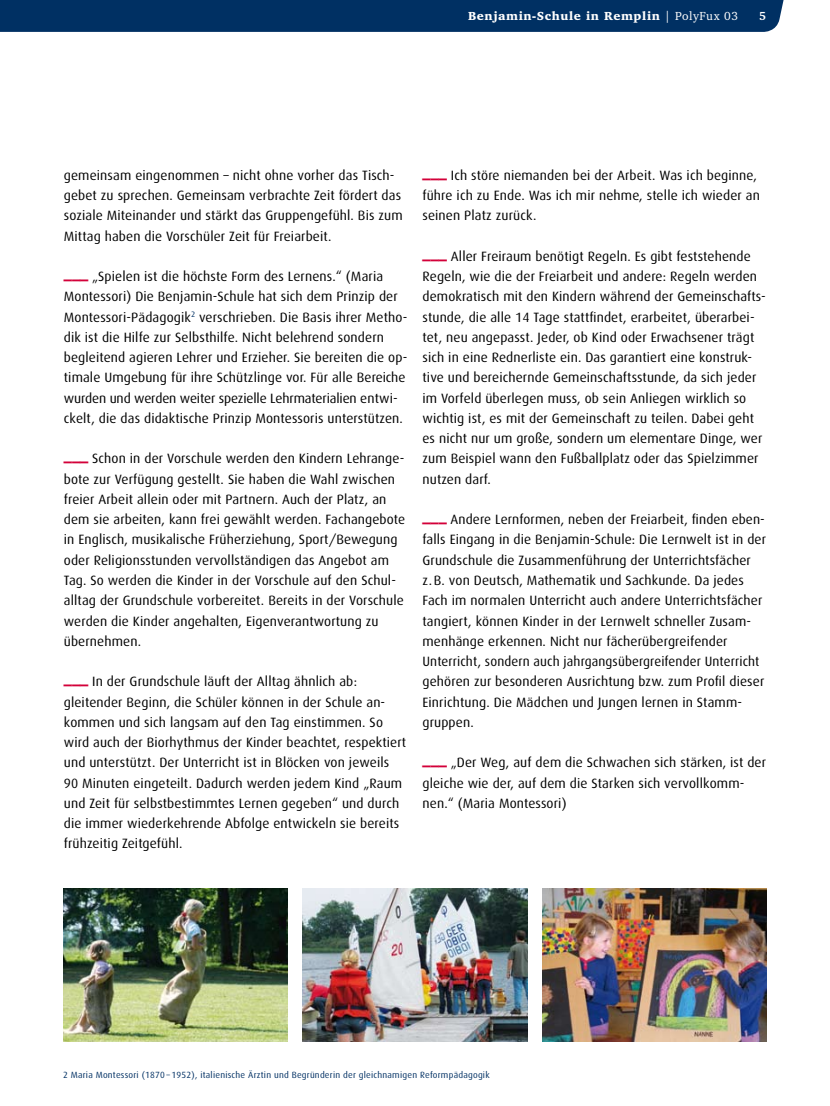
<style>
.page{position:relative;width:830px;height:1106px;background:#fff}
.page>*{position:absolute;margin:0;border:0;box-sizing:border-box;transform-origin:0 0}
.t1{font:13.5px/20.2px "Dax";letter-spacing:.01em;color:#000}
.t2{font:900 12px "Charter IT Cby BT";letter-spacing:.05em;color:#fff}
.t3{font:700 12px "Charter IT Cby BT";color:#fff}
.t4{font:9px "Dax";letter-spacing:.025em;color:#003063}
.s1{font-weight:400}
</style>
<div class="page">
<div style="left:0;top:0;width:784px;height:32px;background:#003063"></div>
<img style="left:542px;top:889px;width:223px;height:152px">
<img style="left:64px;top:889px;width:224px;height:152px">
<img style="left:303px;top:889px;width:223px;height:152px">
<p class="t2" style="left:468px;top:9px;width:271px">Benjamin-Schule in Remplin <span class="s1">| PolyFux 03</span></p>
<p class="t3" style="left:758px;top:9px;width:8px">5</p>
<p class="t1" style="left:64px;top:165px;width:340px">gemeinsam eingenommen – nicht ohne vorher das Tisch&shy;gebet zu sprechen. Gemeinsam verbrachte Zeit fördert das soziale Miteinander und stärkt das Gruppengefühl. Bis zum Mittag haben die Vorschüler Zeit für Freiarbeit.</p>
<p class="t1" style="left:64px;top:266px;width:345px"><sup>___</sup> „Spielen ist die höchste Form des Lernens.“ (Maria Montessori) Die Benjamin-Schule hat sich dem Prinzip der Montessori-Pädagogik<sup>2</sup> verschrieben. Die Basis ihrer Metho&shy;dik ist die Hilfe zur Selbsthilfe. Nicht belehrend sondern begleitend agieren Lehrer und Erzieher. Sie bereiten die op&shy;timale Umgebung für ihre Schützlinge vor. Für alle Bereiche wurden und werden weiter spezielle Lehrmaterialien entwi&shy;ckelt, die das didaktische Prinzip Montessoris unterstützen.</p>
<p class="t1" style="left:64px;top:449px;width:343px"><sup>___</sup> Schon in der Vorschule werden den Kindern Lehrange&shy;bote zur Verfügung gestellt. Sie haben die Wahl zwischen freier Arbeit allein oder mit Partnern. Auch der Platz, an dem sie arbeiten, kann frei gewählt werden. Fachangebote in Englisch, musikalische Früherziehung, Sport/Bewegung oder Religionsstunden vervollständigen das Angebot am Tag. So werden die Kinder in der Vorschule auf den Schul&shy;alltag der Grundschule vorbereitet. Bereits in der Vorschule werden die Kinder angehalten, Eigenverantwortung zu übernehmen.</p>
<p class="t1" style="left:64px;top:671px;width:344px"><sup>___</sup> In der Grundschule läuft der Alltag ähnlich ab: gleitender Beginn, die Schüler können in der Schule an&shy;kommen und sich langsam auf den Tag einstimmen. So wird auch der Biorhythmus der Kinder beachtet, respektiert und unterstützt. Der Unterricht ist in Blöcken von jeweils 90 Minuten eingeteilt. Dadurch werden jedem Kind „Raum und Zeit für selbstbestimmtes Lernen gegeben“ und durch die immer wiederkehrende Abfolge entwickeln sie bereits frühzeitig Zeitgefühl.</p>
<p class="t1" style="left:422px;top:165px;width:339px"><sup>___</sup> Ich störe niemanden bei der Arbeit. Was ich beginne, führe ich zu Ende. Was ich mir nehme, stelle ich wieder an seinen Platz zurück.</p>
<p class="t1" style="left:422px;top:246px;width:344px"><sup>___</sup> Aller Freiraum benötigt Regeln. Es gibt feststehende Regeln, wie die der Freiarbeit und andere: Regeln werden demokratisch mit den Kindern während der Gemeinschafts&shy;stunde, die alle 14 Tage stattfindet, erarbeitet, überarbei&shy;tet, neu angepasst. Jeder, ob Kind oder Erwachsener trägt sich in eine Rednerliste ein. Das garantiert eine konstruk&shy;tive und bereichernde Gemeinschaftsstunde, da sich jeder im Vorfeld überlegen muss, ob sein Anliegen wirklich so wichtig ist, es mit der Gemeinschaft zu teilen. Dabei geht es nicht nur um große, sondern um elementare Dinge, wer zum Beispiel wann den Fußballplatz oder das Spielzimmer nutzen darf.</p>
<p class="t1" style="left:422px;top:509px;width:345px"><sup>___</sup> Andere Lernformen, neben der Freiarbeit, finden eben&shy;falls Eingang in die Benjamin-Schule: Die Lernwelt ist in der Grundschule die Zusammenführung der Unterrichtsfächer<br>z. B. von Deutsch, Mathematik und Sachkunde. Da jedes Fach im normalen Unterricht auch andere Unterrichtsfächer tangiert, können Kinder in der Lernwelt schneller Zusam&shy;menhänge erkennen. Nicht nur fächerübergreifender Unterricht, sondern auch jahrgangsübergreifender Unterricht gehören zur besonderen Ausrichtung bzw. zum Profil dieser Einrichtung. Die Mädchen und Jungen lernen in Stamm&shy;gruppen.</p>
<p class="t1" style="left:422px;top:752px;width:345px"><sup>___</sup> „Der Weg, auf dem die Schwachen sich stärken, ist der gleiche wie der, auf dem die Starken sich vervollkomm&shy;nen.“ (Maria Montessori)</p>
<p class="t4" style="left:63px;top:1070px;width:428px">2 Maria Montessori (1870 – 1952), italienische Ärztin und Begründerin der gleichnamigen Reformpädagogik</p>
</div>
